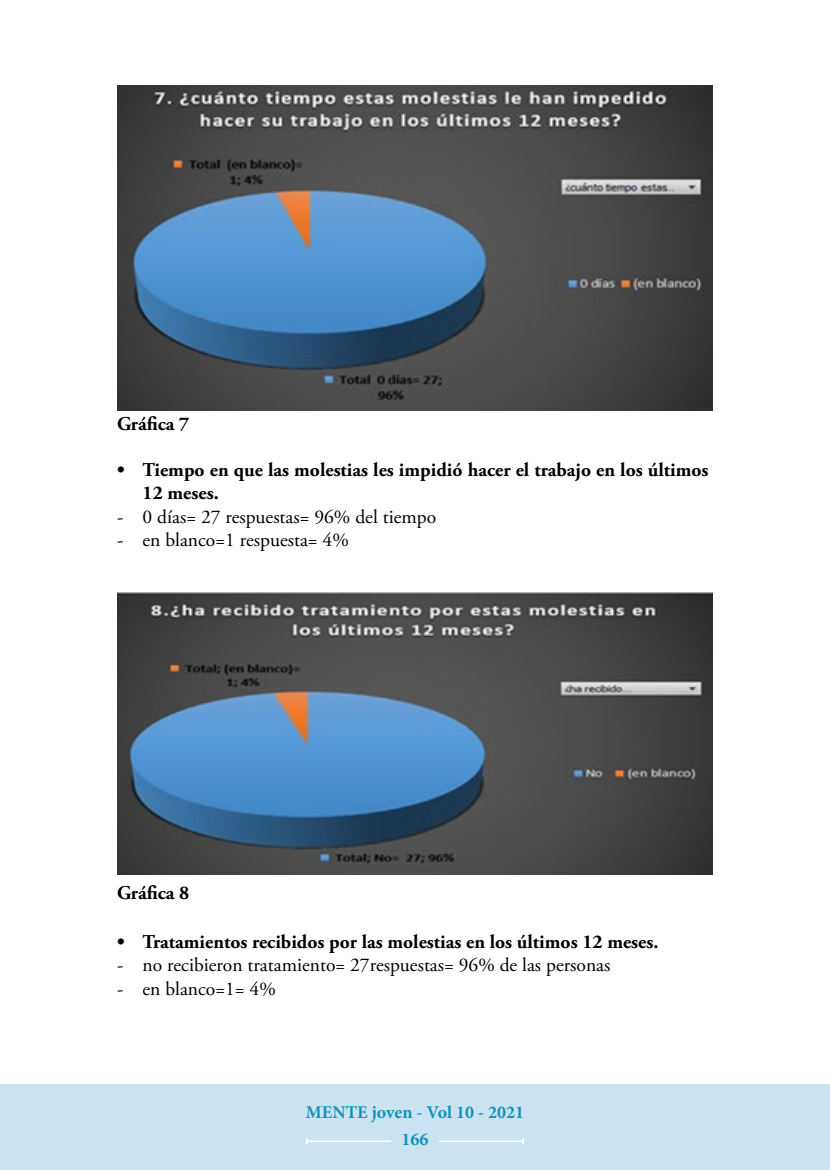
<style>
.page{position:relative;width:830px;height:1170px;background:#fff}
.page>*{position:absolute;margin:0;border:0;box-sizing:border-box;transform-origin:0 0}
.t1{font:700 19.5px/23.4px "Adobe Garamond Pro";color:#000}
.t2{font:19.5px "Adobe Garamond Pro";color:#000}
.t3{font:700 18px/26.5px "Minion Pro";color:#1192b8;text-align:center}
</style>
<div class="page">
<div style="left:0;top:1084px;width:829px;height:85px;background:#cbe3f1"></div>
<hr style="left:306px;top:1140px;width:85px;height:1px;background:#fff">
<hr style="left:438px;top:1140px;width:85px;height:1px;background:#fff">
<img style="left:117px;top:85px;width:595px;height:325px">
<img style="left:117px;top:592px;width:595px;height:282px">
<p class="t1" style="left:117px;top:412px;width:74px">Gráfica 7</p>
<p class="t1" style="left:142px;top:458px;width:567px;text-indent:-26px">• Tiempo en que las molestias les impidió hacer el trabajo en los últimos<br>12 meses.</p>
<p class="t2" style="left:117px;top:504px;width:320px">- 0 días= 27 respuestas= 96% del tiempo</p>
<p class="t2" style="left:117px;top:528px;width:233px">- en blanco=1 respuesta= 4%</p>
<p class="t1" style="left:117px;top:881px;width:74px">Gráfica 8</p>
<p class="t1" style="left:117px;top:930px;width:542px">• Tratamientos recibidos por las molestias en los últimos 12 meses.</p>
<p class="t2" style="left:117px;top:953px;width:494px">- no recibieron tratamiento= 27respuestas= 96% de las personas</p>
<p class="t2" style="left:117px;top:976px;width:160px">- en blanco=1= 4%</p>
<p class="t3" style="left:306px;top:1098px;width:219px">MENTE joven - Vol 10 - 2021<br>166</p>
</div>
